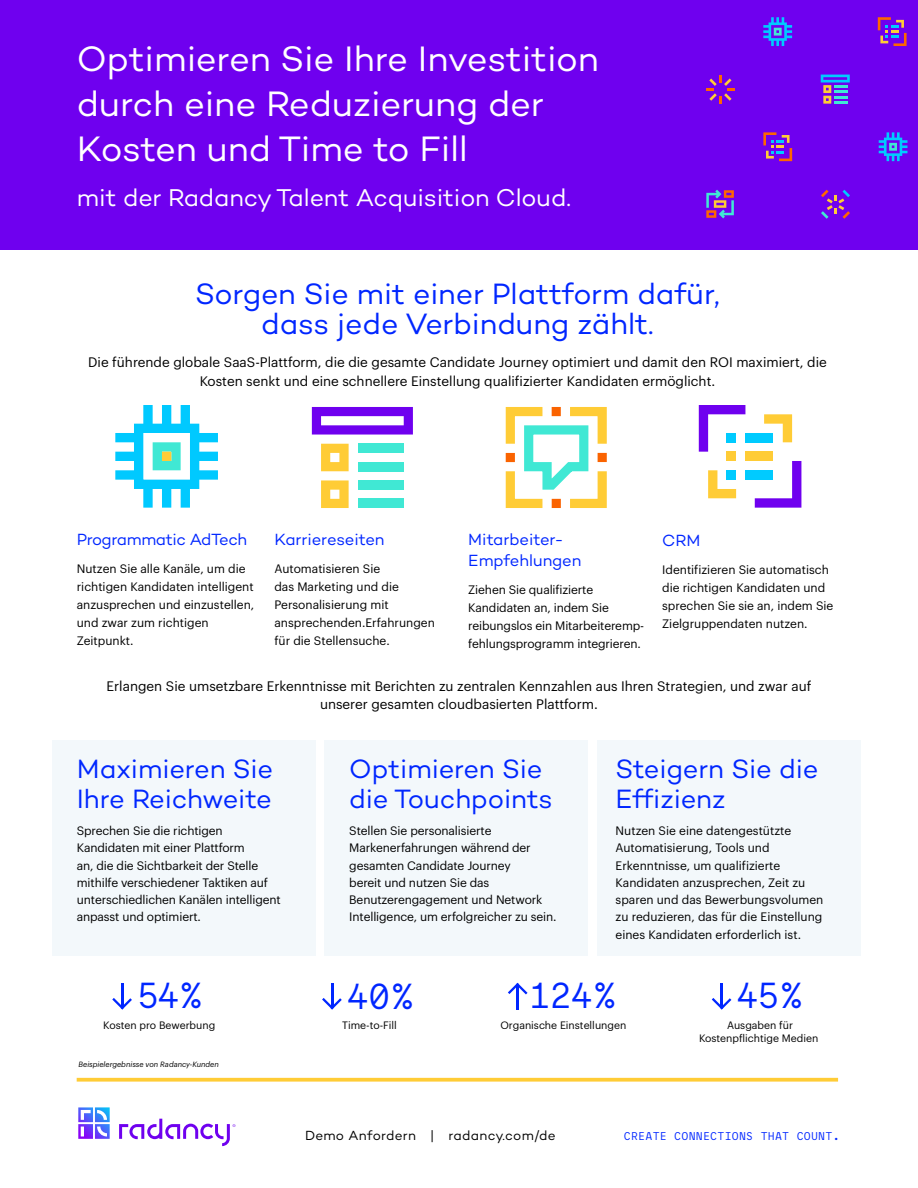
<style>
.page{position:relative;width:918px;height:1188px;background:#fff}
.page>*{position:absolute;margin:0;border:0;box-sizing:border-box;transform-origin:0 0}
.t1{font:36px/45px "Campton";letter-spacing:-.005em;color:#fff}
.t2{font:36px "Maax Mono";letter-spacing:-.035em;color:#0026ff}
.t3{font:30px/30px "Campton";letter-spacing:-.005em;color:#0026ff;text-align:center}
.t4{font:27px/30px "Campton";letter-spacing:-.01em;color:#0026ff}
.t5{font:24.75px "Campton";letter-spacing:-.005em;color:#fff}
.t6{font:16.5px/21px "Campton";letter-spacing:-.01em;color:#0026ff}
.t7{font:13.5px/19.5px "Graphik";color:#000;text-align:center}
.t8{font:13.5px "Campton";letter-spacing:.02em;color:#000}
.t9{font:12px/17.2px "Graphik";color:#000}
.t10{font:11.25px "Maax Mono";letter-spacing:.02em;color:#0026ff}
.t11{font:10.5px/12.6px "Graphik";color:#000;text-align:center}
.t12{font:italic 7.5px "Graphik";color:#000}
</style>
<div class="page">
<svg style="left:78px;top:1107px;width:32px;height:32px"></svg>
<svg style="left:119px;top:1119px;width:116px;height:27px"></svg>
<svg style="left:77px;top:1078px;width:761px;height:4px;background:#ffd14a"></svg>
<div style="left:0;top:0;width:918px;height:249px;background:#6f00ef"></div>
<svg style="left:763px;top:17px;width:29px;height:29px"></svg>
<svg style="left:878px;top:17px;width:29px;height:29px"></svg>
<svg style="left:821px;top:190px;width:29px;height:29px"></svg>
<svg style="left:821px;top:75px;width:29px;height:29px"></svg>
<svg style="left:763px;top:132px;width:29px;height:29px"></svg>
<svg style="left:879px;top:132px;width:28px;height:29px"></svg>
<svg style="left:706px;top:75px;width:29px;height:29px"></svg>
<svg style="left:706px;top:190px;width:28px;height:28px"></svg>
<div style="left:134px;top:424px;width:65px;height:65px;border:9px solid #00c9ff"></div>
<div style="left:153px;top:442px;width:28px;height:28px;border:9px solid #40e8d4"></div>
<div style="left:143px;top:405px;width:10px;height:23px;background:#00c9ff"></div>
<div style="left:181px;top:405px;width:9px;height:23px;background:#00c9ff"></div>
<div style="left:162px;top:405px;width:9px;height:23px;background:#00c9ff"></div>
<div style="left:143px;top:484px;width:10px;height:24px;background:#00c9ff"></div>
<div style="left:181px;top:484px;width:9px;height:24px;background:#00c9ff"></div>
<div style="left:162px;top:484px;width:9px;height:24px;background:#00c9ff"></div>
<div style="left:195px;top:433px;width:23px;height:9px;background:#00c9ff"></div>
<div style="left:195px;top:470px;width:23px;height:10px;background:#00c9ff"></div>
<div style="left:195px;top:452px;width:23px;height:9px;background:#00c9ff"></div>
<div style="left:115px;top:433px;width:24px;height:9px;background:#00c9ff"></div>
<div style="left:115px;top:470px;width:24px;height:10px;background:#00c9ff"></div>
<div style="left:115px;top:452px;width:24px;height:9px;background:#00c9ff"></div>
<div style="left:162px;top:452px;width:9px;height:9px;background:#ffcc36"></div>
<svg style="left:312px;top:407px;width:101px;height:28px"></svg>
<svg style="left:321px;top:444px;width:28px;height:27px"></svg>
<svg style="left:321px;top:480px;width:28px;height:28px"></svg>
<div style="left:358px;top:444px;width:46px;height:9px;background:#40e8d4"></div>
<div style="left:358px;top:462px;width:46px;height:9px;background:#40e8d4"></div>
<div style="left:358px;top:480px;width:46px;height:10px;background:#40e8d4"></div>
<div style="left:358px;top:499px;width:46px;height:9px;background:#40e8d4"></div>
<svg style="left:699px;top:405px;width:46px;height:47px"></svg>
<svg style="left:755px;top:461px;width:46px;height:47px"></svg>
<svg style="left:708px;top:470px;width:28px;height:28px"></svg>
<svg style="left:764px;top:414px;width:28px;height:28px"></svg>
<div style="left:745px;top:433px;width:28px;height:9px;background:#00cbff"></div>
<div style="left:727px;top:433px;width:9px;height:9px;background:#00cbff"></div>
<div style="left:745px;top:470px;width:28px;height:10px;background:#00cbff"></div>
<div style="left:727px;top:470px;width:9px;height:10px;background:#00cbff"></div>
<div style="left:745px;top:452px;width:28px;height:9px;background:#ffcc36"></div>
<div style="left:727px;top:452px;width:9px;height:9px;background:#ffcc36"></div>
<svg style="left:505px;top:407px;width:102px;height:101px"></svg>
<div style="left:52px;top:740px;width:264px;height:216px;background:#f3f8fb"></div>
<div style="left:325px;top:740px;width:263px;height:216px;background:#f3f8fb"></div>
<div style="left:597px;top:740px;width:264px;height:216px;background:#f3f8fb"></div>
<hr style="left:121px;top:983px;width:3px;height:25px;background:#0026ff">
<svg style="left:112px;top:998px;width:20px;height:12px"></svg>
<hr style="left:331px;top:983px;width:2px;height:25px;background:#0026ff">
<svg style="left:322px;top:998px;width:20px;height:12px"></svg>
<hr style="left:721px;top:983px;width:2px;height:25px;background:#0026ff">
<svg style="left:712px;top:998px;width:19px;height:12px"></svg>
<hr style="left:516px;top:985px;width:3px;height:25px;background:#0026ff">
<svg style="left:508px;top:983px;width:20px;height:11px"></svg>
<h1 class="t1" style="left:77px;top:36px;width:524px">Optimieren Sie Ihre Investition durch eine Reduzierung der<br>Kosten und Time to Fill</h1>
<h3 class="t5" style="left:77px;top:182px;width:496px">mit der Radancy Talent Acquisition Cloud.</h3>
<h2 class="t3" style="left:195px;top:278px;width:526px">Sorgen Sie mit einer Plattform dafür, dass jede Verbindung zählt.</h2>
<p class="t7" style="left:88px;top:351px;width:740px">Die führende globale SaaS-Plattform, die die gesamte Candidate Journey optimiert und damit den ROI maximiert, die<br>Kosten senkt und eine schnellere Einstellung qualifizierter Kandidaten ermöglicht.</p>
<h3 class="t6" style="left:77px;top:529px;width:172px">Programmatic AdTech</h3>
<p class="t9" style="left:77px;top:559px;width:179px;line-height:18px">Nutzen Sie alle Kanäle, um die richtigen Kandidaten intelligent anzusprechen und einzustellen, und zwar zum richtigen<br>Zeitpunkt.</p>
<h3 class="t6" style="left:468px;top:529px;width:115px">Mitarbeiter-<br>Empfehlungen</h3>
<p class="t9" style="left:468px;top:580px;width:177px;line-height:18px">Ziehen Sie qualifizierte<br>Kandidaten an, indem Sie reibungslos ein Mitarbeiteremp&shy;fehlungsprogramm integrieren.</p>
<p class="t7" style="left:107px;top:676px;width:706px;line-height:18px">Erlangen Sie umsetzbare Erkenntnisse mit Berichten zu zentralen Kennzahlen aus Ihren Strategien, und zwar auf unserer gesamten cloudbasierten Plattform.</p>
<h3 class="t6" style="left:274px;top:529px;width:112px">Karriereseiten</h3>
<p class="t9" style="left:274px;top:559px;width:162px;line-height:18px">Automatisieren Sie<br>das Marketing und die<br>Personalisierung mit ansprechenden.Erfahrungen für die Stellensuche.</p>
<h3 class="t6" style="left:662px;top:529px;width:40px">CRM</h3>
<p class="t9" style="left:662px;top:559px;width:173px;line-height:18px">Identifizieren Sie automatisch die richtigen Kandidaten und sprechen Sie sie an, indem Sie<br>Zielgruppendaten nutzen.</p>
<h3 class="t4" style="left:77px;top:753px;width:198px">Maximieren Sie<br>Ihre Reichweite</h3>
<p class="t9" style="left:77px;top:821px;width:206px">Sprechen Sie die richtigen<br>Kandidaten mit einer Plattform<br>an, die die Sichtbarkeit der Stelle mithilfe verschiedener Taktiken auf unterschiedlichen Kanälen intelligent anpasst und optimiert.</p>
<h3 class="t4" style="left:349px;top:753px;width:205px">Optimieren Sie die Touchpoints</h3>
<p class="t9" style="left:349px;top:821px;width:209px">Stellen Sie personalisierte<br>Markenerfahrungen während der gesamten Candidate Journey<br>bereit und nutzen Sie das<br>Benutzerengagement und Network<br>Intelligence, um erfolgreicher zu sein.</p>
<h3 class="t4" style="left:616px;top:753px;width:204px">Steigern Sie die<br>Effizienz</h3>
<p class="t9" style="left:616px;top:821px;width:209px">Nutzen Sie eine datengestützte Automatisierung, Tools und Erkenntnisse, um qualifizierte Kandidaten anzusprechen, Zeit zu sparen und das Bewerbungsvolumen zu reduzieren, das für die Einstellung eines Kandidaten erforderlich ist.</p>
<h1 class="t2" style="left:137px;top:971px;width:67px">54%</h1>
<h1 class="t2" style="left:347px;top:971px;width:69px">40%</h1>
<h1 class="t2" style="left:528px;top:971px;width:89px">124%</h1>
<h1 class="t2" style="left:736px;top:971px;width:68px">45%</h1>
<p class="t11" style="left:103px;top:1018px;width:114px">Kosten pro Bewerbung</p>
<p class="t11" style="left:342px;top:1018px;width:56px">Time-to-Fill</p>
<p class="t11" style="left:500px;top:1018px;width:127px">Organische Einstellungen</p>
<p class="t11" style="left:699px;top:1018px;width:121px">Ausgaben für<br>Kostenpflichtige Medien</p>
<p class="t12" style="left:79px;top:1058px;width:142px">Beispielergebnisse von Radancy-Kunden</p>
<p class="t8" style="left:305px;top:1127px;width:252px">Demo Anfordern | radancy.com/de</p>
<p class="t10" style="left:624px;top:1128px;width:217px">CREATE CONNECTIONS THAT COUNT.</p>
</div>
